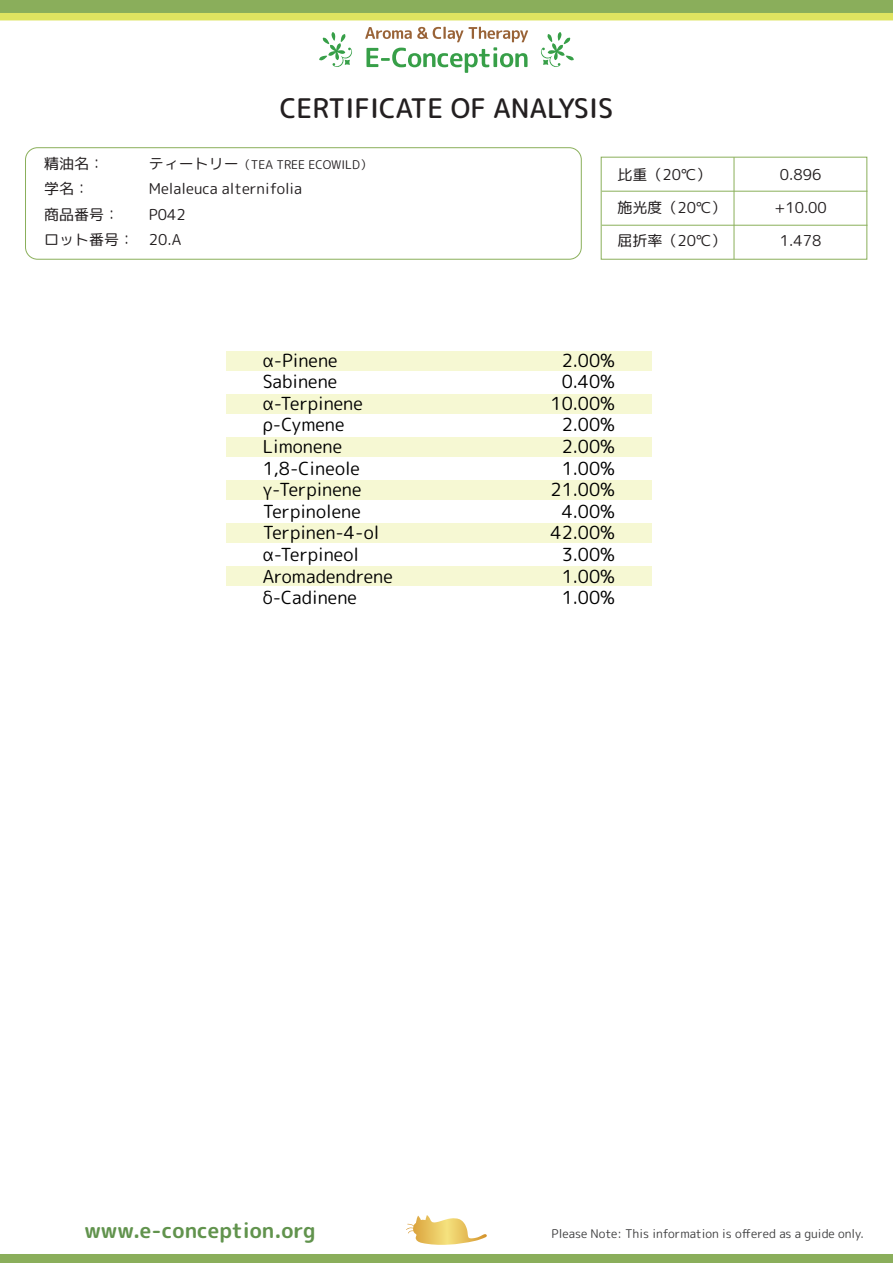
<style>
.page{position:relative;width:893px;height:1263px;background:#fff}
.page>*{position:absolute;margin:0;border:0;box-sizing:border-box;transform-origin:0 0}
.t1{font:27px "rounded mplus 1 c medium";color:#231f20}
.t2{font:21px "rounded mplus 1 c bold";color:#61934d}
.t3{font:18px/21.6px "rounded mplus 1 c regular";color:#000}
.t4{font:15px/25.5px "rounded mplus 1 c regular";color:#231f20}
.t5{font:12px "rounded mplus 1 c regular";color:#404041}
.t6{font:12px "rounded mplus 1 c regular";color:#231f20}
.s1{font-size:15px}
</style>
<div class="page">
<div style="left:0;top:0;width:893px;height:15px;background:#8aae5b"></div>
<div style="left:0;top:13px;width:893px;height:7px;background:#dfe460"></div>
<div style="left:25px;top:147px;width:557px;height:113px;border:1px solid #8aaf5a;border-radius:12px"></div>
<div style="left:601px;top:157px;width:266px;height:103px;border:1px solid #8aaf5a"></div>
<hr style="left:602px;top:191px;width:265px;height:1px;background:#8aaf5a">
<hr style="left:602px;top:225px;width:265px;height:1px;background:#8aaf5a">
<hr style="left:734px;top:157px;width:1px;height:102px;background:#8aaf5a">
<svg style="left:365px;top:27px;width:163px;height:46px"></svg>
<svg style="left:319px;top:32px;width:33px;height:35px"></svg>
<svg style="left:541px;top:32px;width:33px;height:35px"></svg>
<svg style="left:406px;top:1215px;width:81px;height:30px"></svg>
<div style="left:0;top:1254px;width:893px;height:9px;background:#8aae5b"></div>
<div style="left:226px;top:352px;width:426px;height:19px;background:#f6f8d3"></div>
<div style="left:226px;top:394px;width:426px;height:20px;background:#f6f8d3"></div>
<div style="left:226px;top:437px;width:426px;height:19px;background:#f6f8d3"></div>
<div style="left:226px;top:480px;width:426px;height:19px;background:#f6f8d3"></div>
<div style="left:226px;top:523px;width:426px;height:19px;background:#f6f8d3"></div>
<div style="left:226px;top:566px;width:426px;height:19px;background:#f6f8d3"></div>
<h1 class="t1" style="left:280px;top:89px;width:335px">CERTIFICATE OF ANALYSIS</h1>
<p class="t4" style="left:44px;top:151px;width:91px">精油名：<br>学名：<br>商品番号：ロット番号：</p>
<p class="t4" style="left:617px;top:162px;width:95px">比重（20℃）</p>
<p class="t6" style="left:149px;top:156px;width:225px"><span class="s1">ティートリー</span>（TEA TREE ECOWILD）</p>
<p class="t4" style="left:149px;top:176px;width:155px">Melaleuca alternifolia<br>P042<br>20.A</p>
<p class="t4" style="left:617px;top:195px;width:110px">施光度（20℃）</p>
<p class="t4" style="left:617px;top:228px;width:110px">屈折率（20℃）</p>
<p class="t3" style="left:263px;top:349px;width:132px">α-Pinene<br>Sabinene α-Terpinene ρ-Cymene<br>Limonene<br>1,8-Cineole γ-Terpinene<br>Terpinolene<br>Terpinen-4-ol α-Terpineol<br>Aromadendrene δ-Cadinene</p>
<p class="t3" style="left:550px;top:349px;width:66px;text-align:right">2.00%<br>0.40%<br>10.00%<br>2.00%<br>2.00%<br>1.00%<br>21.00%<br>4.00%<br>42.00%<br>3.00%<br>1.00%<br>1.00%</p>
<p class="t4" style="left:780px;top:162px;width:43px">0.896</p>
<p class="t4" style="left:774px;top:195px;width:54px">+10.00</p>
<p class="t4" style="left:780px;top:228px;width:43px">1.478</p>
<p class="t2" style="left:84px;top:1216px;width:233px">www.e-conception.org</p>
<p class="t5" style="left:552px;top:1225px;width:314px">Please Note: This information is offered as a guide only.</p>
</div>
